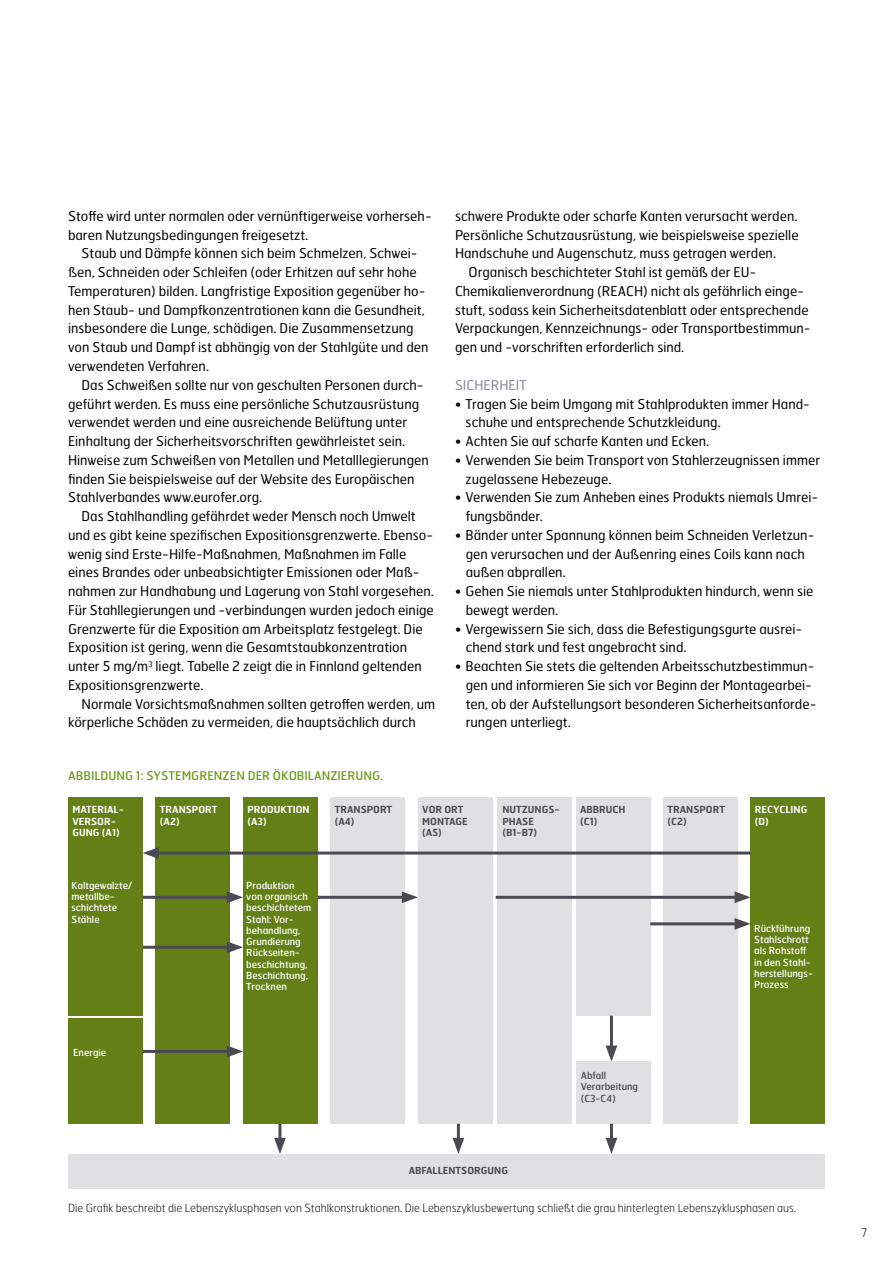
<style>
.page{position:relative;width:893px;height:1263px;background:#fff}
.page>*{position:absolute;margin:0;border:0;box-sizing:border-box;transform-origin:0 0}
.t1{font:13.5px/18.8px "Hermes FB";color:#000}
.t2{font:13.5px "Hermes FB";color:#858b94}
.t3{font:12px "Hermes FB";color:#6f9b19}
.t4{font:100 12px "Hermes FB";color:#000}
.t5{font:100 11.25px "Hermes FB";color:#000}
.t6{font:9.75px/11.2px "Hermes FB";color:#fff}
.t7{font:600 9.75px/11.2px "Hermes FB";color:#494a52}
.t8{font:600 9.75px/11.2px "Hermes FB";color:#fff}
.t9{font:9.75px/11.2px "Hermes FB";color:#494a52}
</style>
<div class="page">
<div style="left:68px;top:797px;width:75px;height:219px;background:#657f17"></div>
<div style="left:156px;top:797px;width:74px;height:327px;background:#657f17"></div>
<div style="left:243px;top:797px;width:75px;height:327px;background:#657f17"></div>
<div style="left:330px;top:797px;width:75px;height:327px;background:#e0e0e2"></div>
<div style="left:418px;top:797px;width:74px;height:327px;background:#e0e0e2"></div>
<div style="left:497px;top:797px;width:74px;height:327px;background:#e0e0e2"></div>
<div style="left:576px;top:797px;width:74px;height:219px;background:#e0e0e2"></div>
<div style="left:663px;top:797px;width:75px;height:327px;background:#e0e0e2"></div>
<div style="left:751px;top:797px;width:74px;height:327px;background:#657f17"></div>
<hr style="left:153px;top:851px;width:598px;height:3px;background:#494a52">
<svg style="left:143px;top:847px;width:16px;height:12px"></svg>
<hr style="left:143px;top:896px;width:90px;height:3px;background:#494a52">
<svg style="left:227px;top:891px;width:16px;height:12px"></svg>
<hr style="left:318px;top:896px;width:90px;height:3px;background:#494a52">
<svg style="left:402px;top:891px;width:16px;height:12px"></svg>
<hr style="left:496px;top:896px;width:244px;height:3px;background:#494a52">
<svg style="left:735px;top:891px;width:16px;height:12px"></svg>
<hr style="left:650px;top:922px;width:90px;height:3px;background:#494a52">
<svg style="left:735px;top:918px;width:16px;height:12px"></svg>
<hr style="left:143px;top:946px;width:90px;height:3px;background:#494a52">
<svg style="left:227px;top:941px;width:16px;height:12px"></svg>
<div style="left:68px;top:1018px;width:75px;height:106px;background:#657f17"></div>
<hr style="left:143px;top:1050px;width:90px;height:3px;background:#494a52">
<svg style="left:227px;top:1045px;width:16px;height:12px"></svg>
<div style="left:576px;top:1062px;width:74px;height:62px;background:#e0e0e2"></div>
<hr style="left:610px;top:1016px;width:3px;height:35px;background:#494a52">
<svg style="left:606px;top:1045px;width:11px;height:17px"></svg>
<div style="left:68px;top:1154px;width:757px;height:35px;background:#e0e0e2"></div>
<hr style="left:278px;top:1124px;width:3px;height:19px;background:#494a52">
<svg style="left:274px;top:1138px;width:12px;height:16px"></svg>
<hr style="left:457px;top:1124px;width:3px;height:19px;background:#494a52">
<svg style="left:453px;top:1138px;width:11px;height:16px"></svg>
<hr style="left:610px;top:1124px;width:3px;height:19px;background:#494a52">
<svg style="left:606px;top:1138px;width:11px;height:16px"></svg>
<p class="t1" style="left:68px;top:206px;width:365px">Stoffe wird unter normalen oder vernünftigerweise vorherseh&shy;baren Nutzungsbedingungen freigesetzt.</p>
<p class="t1" style="left:68px;top:244px;width:362px;text-indent:14px">Staub und Dämpfe können sich beim Schmelzen, Schwei&shy;ßen, Schneiden oder Schleifen (oder Erhitzen auf sehr hohe Temperaturen) bilden. Langfristige Exposition gegenüber ho&shy;hen Staub- und Dampfkonzentrationen kann die Gesundheit, insbesondere die Lunge, schädigen. Die Zusammensetzung von Staub und Dampf ist abhängig von der Stahlgüte und den verwendeten Verfahren.</p>
<p class="t1" style="left:68px;top:375px;width:362px;text-indent:14px">Das Schweißen sollte nur von geschulten Personen durch&shy;geführt werden. Es muss eine persönliche Schutzausrüstung verwendet werden und eine ausreichende Belüftung unter Einhaltung der Sicherheitsvorschriften gewährleistet sein.<br>Hinweise zum Schweißen von Metallen und Metalllegierungen finden Sie beispielsweise auf der Website des Europäischen Stahlverbandes www.eurofer.org.</p>
<p class="t1" style="left:68px;top:506px;width:367px;text-indent:14px">Das Stahlhandling gefährdet weder Mensch noch Umwelt und es gibt keine spezifischen Expositionsgrenzwerte. Ebenso&shy;wenig sind Erste-Hilfe-Maßnahmen, Maßnahmen im Falle eines Brandes oder unbeabsichtigter Emissionen oder Maß&shy;nahmen zur Handhabung und Lagerung von Stahl vorgesehen.<br>Für Stahllegierungen und -verbindungen wurden jedoch einige Grenzwerte für die Exposition am Arbeitsplatz festgelegt. Die Exposition ist gering, wenn die Gesamtstaubkonzentration unter 5 mg/m<sup>3</sup> liegt. Tabelle 2 zeigt die in Finnland geltenden Expositionsgrenzwerte.</p>
<p class="t1" style="left:68px;top:694px;width:369px;text-indent:14px">Normale Vorsichtsmaßnahmen sollten getroffen werden, um körperliche Schäden zu vermeiden, die hauptsächlich durch</p>
<p class="t3" style="left:68px;top:768px;width:316px">ABBILDUNG 1: SYSTEMGRENZEN DER ÖKOBILANZIERUNG.</p>
<p class="t8" style="left:72px;top:804px;width:53px">MATERIAL-<br>VERSOR-<br>GUNG (A1)</p>
<p class="t8" style="left:160px;top:804px;width:59px">TRANSPORT (A2)</p>
<p class="t8" style="left:247px;top:804px;width:64px">PRODUKTION (A3)</p>
<p class="t7" style="left:335px;top:804px;width:59px">TRANSPORT (A4)</p>
<p class="t8" style="left:755px;top:804px;width:54px">RECYCLING (D)</p>
<p class="t1" style="left:455px;top:206px;width:344px">schwere Produkte oder scharfe Kanten verursacht werden.</p>
<p class="t1" style="left:455px;top:225px;width:345px">Persönliche Schutzausrüstung, wie beispielsweise spezielle</p>
<p class="t1" style="left:455px;top:244px;width:323px">Handschuhe und Augenschutz, muss getragen werden.</p>
<p class="t1" style="left:468px;top:263px;width:289px">Organisch beschichteter Stahl ist gemäß der EU-</p>
<p class="t1" style="left:455px;top:281px;width:351px">Chemikalienverordnung (REACH) nicht als gefährlich einge-</p>
<p class="t1" style="left:455px;top:300px;width:355px">stuft, sodass kein Sicherheitsdatenblatt oder entsprechende</p>
<p class="t1" style="left:455px;top:319px;width:357px">Verpackungen, Kennzeichnungs- oder Transportbestimmun-</p>
<p class="t1" style="left:455px;top:338px;width:231px">gen und -vorschriften erforderlich sind.</p>
<p class="t2" style="left:455px;top:376px;width:73px">SICHERHEIT</p>
<p class="t1" style="left:466px;top:394px;width:346px;text-indent:-11px">• Tragen Sie beim Umgang mit Stahlprodukten immer Hand&shy;schuhe und entsprechende Schutzkleidung.</p>
<p class="t1" style="left:455px;top:431px;width:256px">• Achten Sie auf scharfe Kanten und Ecken.</p>
<p class="t1" style="left:466px;top:450px;width:356px;text-indent:-11px">• Verwenden Sie beim Transport von Stahlerzeugnissen immer zugelassene Hebezeuge.</p>
<p class="t1" style="left:466px;top:488px;width:354px;text-indent:-11px">• Verwenden Sie zum Anheben eines Produkts niemals Umrei&shy;fungsbänder.</p>
<p class="t1" style="left:466px;top:525px;width:350px;text-indent:-11px">• Bänder unter Spannung können beim Schneiden Verletzun&shy;gen verursachen und der Außenring eines Coils kann nach außen abprallen.</p>
<p class="t1" style="left:466px;top:581px;width:349px;text-indent:-11px">• Gehen Sie niemals unter Stahlprodukten hindurch, wenn sie bewegt werden.</p>
<p class="t1" style="left:466px;top:619px;width:338px;text-indent:-11px">• Vergewissern Sie sich, dass die Befestigungsgurte ausrei&shy;chend stark und fest angebracht sind.</p>
<p class="t1" style="left:466px;top:656px;width:352px;text-indent:-11px">• Beachten Sie stets die geltenden Arbeitsschutzbestimmun&shy;gen und informieren Sie sich vor Beginn der Montagearbei&shy;ten, ob der Aufstellungsort besonderen Sicherheitsanforde&shy;rungen unterliegt.</p>
<p class="t7" style="left:422px;top:804px;width:47px">VOR ORT<br>MONTAGE (A5)</p>
<p class="t7" style="left:502px;top:804px;width:59px">NUTZUNGS-<br>PHASE (B1-B7)</p>
<p class="t7" style="left:580px;top:804px;width:47px">ABBRUCH (C1)</p>
<p class="t7" style="left:667px;top:804px;width:59px">TRANSPORT (C2)</p>
<p class="t6" style="left:71px;top:879px;width:62px">Kaltgewalzte/ metallbe&shy;schichtete<br>Stähle</p>
<p class="t6" style="left:246px;top:879px;width:67px">Produktion von organisch beschichtetem<br>Stahl: Vor&shy;behandlung,<br>Grundierung<br>Rückseiten&shy;beschichtung,<br>Beschichtung,<br>Trocknen</p>
<p class="t6" style="left:73px;top:1047px;width:35px">Energie</p>
<p class="t9" style="left:581px;top:1070px;width:59px">Abfall<br>Verarbeitung (C3-C4)</p>
<p class="t6" style="left:754px;top:922px;width:60px">Rückführung<br>Stahlschrott als Rohstoff in den Stahl&shy;herstellungs-<br>Prozess</p>
<p class="t7" style="left:409px;top:1164px;width:101px">ABFALLENTSORGUNG</p>
<p class="t5" style="left:68px;top:1201px;width:730px">Die Grafik beschreibt die Lebenszyklusphasen von Stahlkonstruktionen. Die Lebenszyklusbewertung schließt die grau hinterlegten Lebenszyklusphasen aus.</p>
<p class="t4" style="left:861px;top:1225px;width:8px">7</p>
</div>
